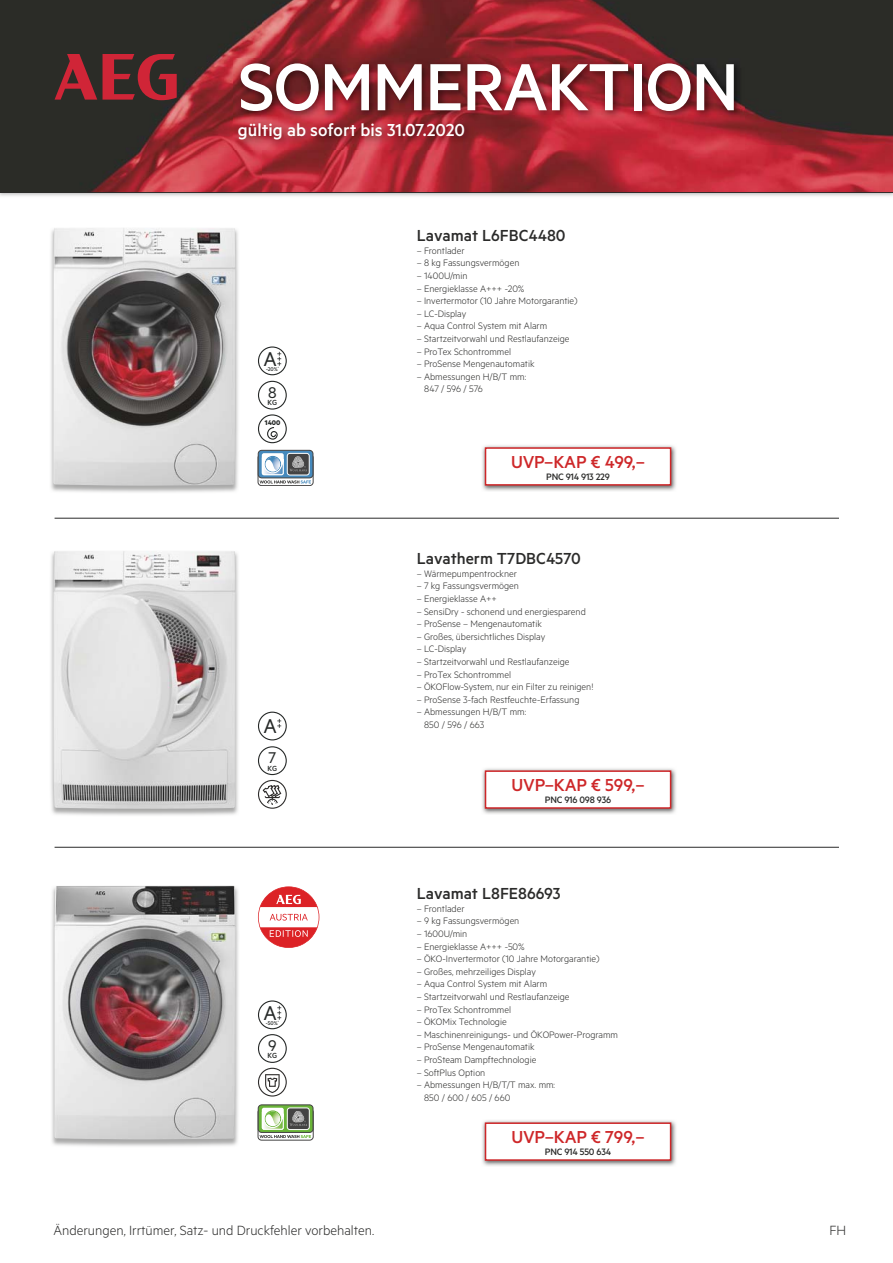
<style>
.page{position:relative;width:893px;height:1263px;background:#fff}
.page>*{position:absolute;margin:0;border:0;box-sizing:border-box;transform-origin:0 0}
.t1{font:500 75px "Metric";letter-spacing:-.02em;color:#fff}
.t2{font:22.5px "Metric";color:#252827}
.t3{font:500 19.5px "Metric";letter-spacing:-.01em;color:#ce2729}
.t4{font:500 19.5px "Metric";color:#fff}
.t5{font:500 18px "Metric";color:#2b2b2a}
.t6{font:300 15px "Metric";color:#2b2b2a}
.t7{font:300 10.5px/12.6px "Metric";color:#2b2b2a}
.t8{font:500 10.5px "Metric";letter-spacing:-.02em;color:#2b2b2a}
.t9{font:500 8.4px "Metric";color:#252827}
.t10{font:700 7.65px "Metric";color:#252827}
.t11{font:500 6px "Metric";color:#252827}
.t12{font:500 3.45px "Metric";color:#252827}
</style>
<div class="page">
<img style="left:0;top:192px;width:893px;height:4px">
<img style="left:0;top:0;width:262px;height:192px">
<img style="left:262px;top:145px;width:631px;height:47px">
<img style="left:736px;top:0;width:157px;height:145px">
<img style="left:262px;top:0;width:474px;height:58px">
<hr style="left:55px;top:518px;width:784px;height:1px;background:#2b2b2a">
<svg style="left:55px;top:54px;width:42px;height:46px"></svg>
<svg style="left:103px;top:54px;width:74px;height:46px"></svg>
<img style="left:233px;top:58px;width:511px;height:91px">
<img style="left:482px;top:445px;width:194px;height:46px">
<div style="left:485px;top:448px;width:186px;height:37px;background:#fff"></div>
<div style="left:485px;top:447px;width:186px;height:39px;border:2px solid #ce2729"></div>
<img style="left:51px;top:229px;width:187px;height:264px">
<img style="left:54px;top:228px;width:181px;height:258px">
<svg style="left:258px;top:1105px;width:55px;height:35px"></svg>
<div style="left:258px;top:1109px;width:55px;height:31px;background:#fff;border-radius:4px"></div>
<div style="left:258px;top:1109px;width:55px;height:31px;border:1px solid #444343;border-radius:4px"></div>
<svg style="left:258px;top:1105px;width:55px;height:27px"></svg>
<div style="left:258px;top:1105px;width:55px;height:28px;border:1px solid #444343;border-radius:4px"></div>
<svg style="left:259px;top:1135px;width:52px;height:3px"></svg>
<div style="left:287px;top:1108px;width:22px;height:21px;background:#444343;border-radius:3px"></div>
<div style="left:287px;top:1108px;width:22px;height:22px;border:1px solid #fff;border-radius:3px"></div>
<svg style="left:290px;top:1111px;width:17px;height:15px"></svg>
<div style="left:262px;top:1108px;width:22px;height:22px;background:#f2f8ee;border-radius:2px"></div>
<svg style="left:262px;top:1105px;width:22px;height:24px"></svg>
<img style="left:52px;top:885px;width:187px;height:261px">
<img style="left:55px;top:886px;width:180px;height:254px">
<svg style="left:258px;top:1068px;width:29px;height:28px"></svg>
<div style="left:258px;top:1068px;width:29px;height:28px;border:1px solid #2e2c2b;border-radius:50%"></div>
<svg style="left:265px;top:1074px;width:15px;height:19px"></svg>
<div style="left:258px;top:1000px;width:29px;height:29px;border:1px solid #252827;border-radius:50%"></div>
<svg style="left:277px;top:1006px;width:4px;height:14px"></svg>
<img style="left:482px;top:1120px;width:194px;height:46px">
<div style="left:485px;top:1123px;width:186px;height:37px;background:#fff"></div>
<div style="left:485px;top:1122px;width:186px;height:39px;border:2px solid #ce2729"></div>
<svg style="left:258px;top:886px;width:61px;height:62px"></svg>
<div style="left:258px;top:1034px;width:29px;height:29px;border:1px solid #252827;border-radius:50%"></div>
<svg style="left:258px;top:454px;width:55px;height:32px"></svg>
<div style="left:258px;top:454px;width:55px;height:32px;border:1px solid #444343;border-radius:4px"></div>
<div style="left:258px;top:450px;width:55px;height:28px;border:1px solid #444343;border-radius:4px"></div>
<svg style="left:259px;top:450px;width:52px;height:33px"></svg>
<svg style="left:258px;top:414px;width:29px;height:29px"></svg>
<div style="left:258px;top:414px;width:29px;height:29px;border:1px solid #252827;border-radius:50%"></div>
<svg style="left:266px;top:426px;width:12px;height:14px"></svg>
<div style="left:258px;top:381px;width:29px;height:29px;border:1px solid #252827;border-radius:50%"></div>
<div style="left:258px;top:346px;width:29px;height:29px;border:1px solid #252827;border-radius:50%"></div>
<svg style="left:277px;top:352px;width:4px;height:14px"></svg>
<hr style="left:55px;top:847px;width:784px;height:1px;background:#2b2b2a">
<img style="left:482px;top:768px;width:194px;height:46px">
<div style="left:485px;top:771px;width:186px;height:37px;background:#fff"></div>
<div style="left:485px;top:770px;width:186px;height:39px;border:2px solid #ce2729"></div>
<img style="left:51px;top:552px;width:187px;height:264px">
<img style="left:54px;top:551px;width:181px;height:258px">
<svg style="left:258px;top:780px;width:29px;height:29px"></svg>
<div style="left:258px;top:780px;width:29px;height:29px;border:1px solid #2e2c2b;border-radius:50%"></div>
<svg style="left:262px;top:784px;width:20px;height:21px"></svg>
<div style="left:258px;top:746px;width:29px;height:29px;border:1px solid #252827;border-radius:50%"></div>
<div style="left:258px;top:712px;width:29px;height:28px;border:1px solid #252827;border-radius:50%"></div>
<svg style="left:277px;top:719px;width:4px;height:9px"></svg>
<h1 class="t1" style="left:238px;top:41px;width:502px">SOMMERAKTION</h1>
<h3 class="t4" style="left:238px;top:118px;width:229px">gültig ab sofort bis 31.07.2020</h3>
<h2 class="t2" style="left:263px;top:352px;width:15px">A</h2>
<p class="t12" style="left:278px;top:365px;width:3px">*</p>
<p class="t11" style="left:266px;top:365px;width:13px">-20%</p>
<p class="t9" style="left:268px;top:397px;width:11px"><sup>8</sup>K G</p>
<p class="t10" style="left:265px;top:418px;width:17px">1400</p>
<h2 class="t2" style="left:263px;top:719px;width:15px">A</h2>
<p class="t9" style="left:268px;top:763px;width:11px"><sup>7</sup>K G</p>
<h2 class="t2" style="left:263px;top:1006px;width:15px">A</h2>
<p class="t12" style="left:278px;top:1019px;width:3px">*</p>
<p class="t11" style="left:266px;top:1019px;width:13px">-50%</p>
<p class="t9" style="left:268px;top:1050px;width:11px"><sup>9</sup>K G</p>
<h3 class="t6" style="left:54px;top:1224px;width:322px">Änderungen, Irrtümer, Satz- und Druckfehler vorbehalten.</h3>
<h3 class="t5" style="left:417px;top:224px;width:150px">Lavamat L6FBC4480</h3>
<p class="t7" style="left:417px;top:245px;width:49px">– Frontlader</p>
<p class="t7" style="left:417px;top:258px;width:104px">– 8 kg Fassungsvermögen</p>
<p class="t7" style="left:417px;top:270px;width:52px">– 1400U/min</p>
<p class="t7" style="left:417px;top:283px;width:109px">– Energieklasse A+++ -20%</p>
<p class="t7" style="left:417px;top:295px;width:162px">– Invertermotor (10 Jahre Motorgarantie)</p>
<p class="t7" style="left:417px;top:308px;width:51px">– LC-Display</p>
<p class="t7" style="left:417px;top:321px;width:132px">– Aqua Control System mit Alarm</p>
<p class="t7" style="left:417px;top:333px;width:154px">– Startzeitvorwahl und Restlaufanzeige</p>
<p class="t7" style="left:417px;top:346px;width:96px">– ProTex Schontrommel</p>
<p class="t7" style="left:417px;top:358px;width:119px">– ProSense Mengenautomatik</p>
<p class="t7" style="left:424px;top:371px;width:103px;text-indent:-7px">– Abmessungen H/B/T mm:<br>847 / 596 / 576</p>
<h3 class="t3" style="left:511px;top:449px;width:136px">UVP–KAP € 499,–</h3>
<p class="t8" style="left:546px;top:470px;width:65px">PNC 914 913 229</p>
<h3 class="t5" style="left:417px;top:547px;width:166px">Lavatherm T7DBC4570</h3>
<p class="t7" style="left:417px;top:568px;width:102px">– Wärmepumpentrockner</p>
<p class="t7" style="left:417px;top:581px;width:104px">– 7 kg Fassungsvermögen</p>
<p class="t7" style="left:417px;top:593px;width:82px">– Energieklasse A++</p>
<p class="t7" style="left:417px;top:606px;width:171px">– SensiDry - schonend und energiesparend</p>
<p class="t7" style="left:417px;top:618px;width:127px">– ProSense – Mengenautomatik</p>
<p class="t7" style="left:417px;top:631px;width:130px">– Großes, übersichtliches Display</p>
<p class="t7" style="left:417px;top:644px;width:51px">– LC-Display</p>
<p class="t7" style="left:417px;top:656px;width:154px">– Startzeitvorwahl und Restlaufanzeige</p>
<p class="t7" style="left:417px;top:669px;width:96px">– ProTex Schontrommel</p>
<p class="t7" style="left:417px;top:681px;width:178px">– ÖKOFlow-System, nur ein Filter zu reinigen!</p>
<p class="t7" style="left:417px;top:694px;width:164px">– ProSense 3-fach Restfeuchte-Erfassung</p>
<p class="t7" style="left:424px;top:707px;width:103px;text-indent:-7px">– Abmessungen H/B/T mm:<br>850 / 596 / 663</p>
<h3 class="t3" style="left:511px;top:773px;width:135px">UVP–KAP € 599,–</h3>
<p class="t8" style="left:545px;top:793px;width:68px">PNC 916 098 936</p>
<h3 class="t5" style="left:417px;top:882px;width:146px">Lavamat L8FE86693</h3>
<p class="t7" style="left:417px;top:903px;width:49px">– Frontlader</p>
<p class="t7" style="left:417px;top:916px;width:104px">– 9 kg Fassungsvermögen</p>
<p class="t7" style="left:417px;top:928px;width:52px">– 1600U/min</p>
<p class="t7" style="left:417px;top:941px;width:110px">– Energieklasse A+++ -50%</p>
<p class="t7" style="left:417px;top:953px;width:184px">– ÖKO-Invertermotor (10 Jahre Motorgarantie)</p>
<p class="t7" style="left:417px;top:966px;width:121px">– Großes, mehrzeiliges Display</p>
<p class="t7" style="left:417px;top:979px;width:132px">– Aqua Control System mit Alarm</p>
<p class="t7" style="left:417px;top:991px;width:154px">– Startzeitvorwahl und Restlaufanzeige</p>
<p class="t7" style="left:417px;top:1004px;width:96px">– ProTex Schontrommel</p>
<p class="t7" style="left:417px;top:1016px;width:92px">– ÖKOMix Technologie</p>
<p class="t7" style="left:417px;top:1029px;width:203px">– Maschinenreinigungs- und ÖKOPower-Programm</p>
<p class="t7" style="left:417px;top:1042px;width:119px">– ProSense Mengenautomatik</p>
<p class="t7" style="left:417px;top:1054px;width:121px">– ProSteam Dampftechnologie</p>
<p class="t7" style="left:417px;top:1067px;width:70px">– SoftPlus Option</p>
<p class="t7" style="left:424px;top:1079px;width:132px;text-indent:-7px">– Abmessungen H/B/T/T max. mm:<br>850 / 600 / 605 / 660</p>
<h3 class="t3" style="left:511px;top:1125px;width:135px">UVP–KAP € 799,–</h3>
<p class="t8" style="left:545px;top:1145px;width:68px">PNC 914 550 634</p>
<h3 class="t6" style="left:829px;top:1224px;width:18px">FH</h3>
</div>
